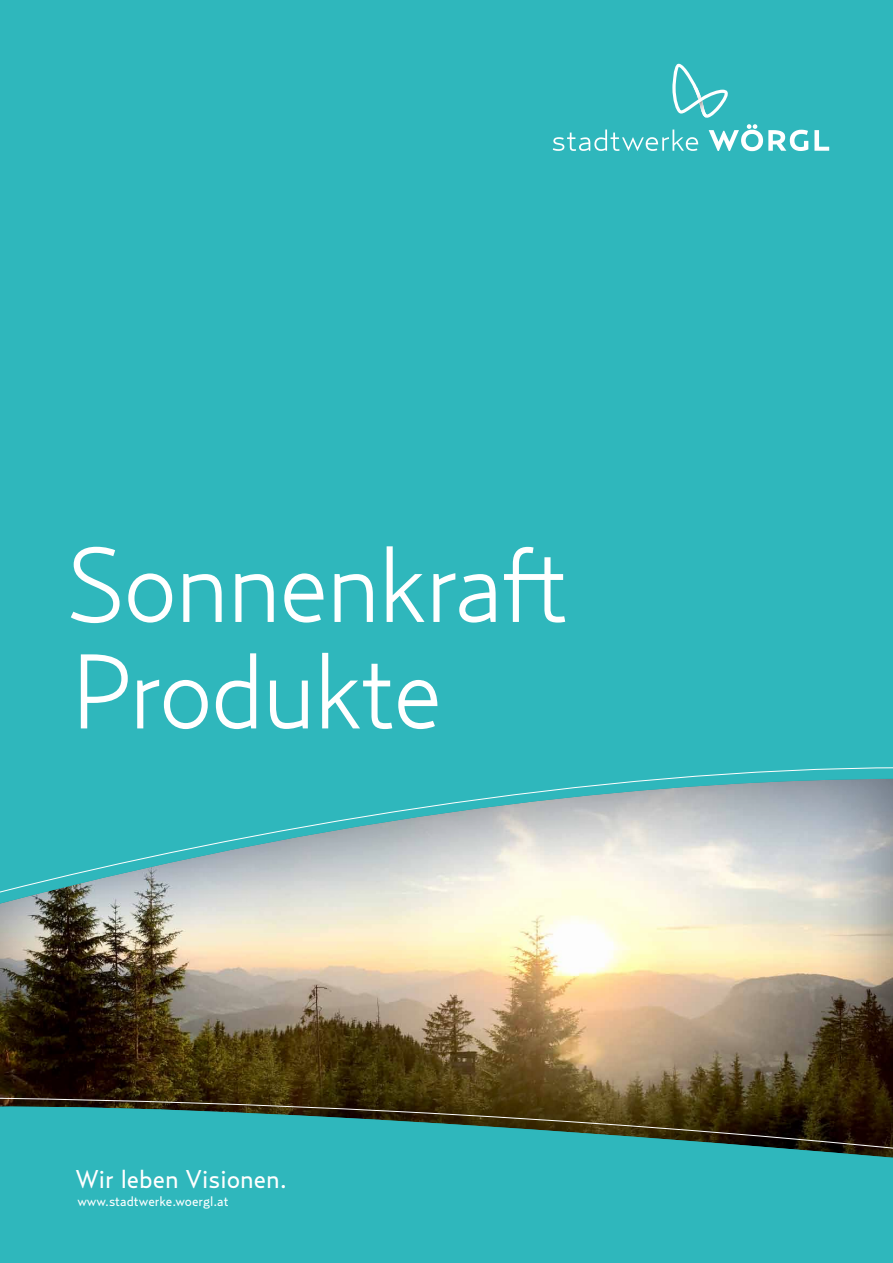
<style>
.page{position:relative;width:893px;height:1263px;background:#2fb7bc}
.page>*{position:absolute;margin:0;border:0;box-sizing:border-box;transform-origin:0 0}
.t1{font:300 105px/106.5px "Relay";letter-spacing:-.03em;color:#fff}
.t2{font:25.5px "Relay";color:#fff}
.t3{font:13.5px "Relay";color:#fff}
</style>
<div class="page">
<img style="left:0;top:767px;width:893px;height:315px">
<svg style="left:0;top:1082px;width:893px;height:76px"></svg>
<svg style="left:553px;top:130px;width:145px;height:21px"></svg>
<svg style="left:709px;top:124px;width:99px;height:27px"></svg>
<svg style="left:814px;top:130px;width:15px;height:21px"></svg>
<svg style="left:672px;top:64px;width:56px;height:54px"></svg>
<h1 class="t1" style="left:66px;top:531px;width:505px">Sonnenkraft<br>Produkte</h1>
<h2 class="t2" style="left:75px;top:1164px;width:213px">Wir leben Visionen.</h2>
<p class="t3" style="left:77px;top:1193px;width:153px">www.stadtwerke.woergl.at</p>
</div>
